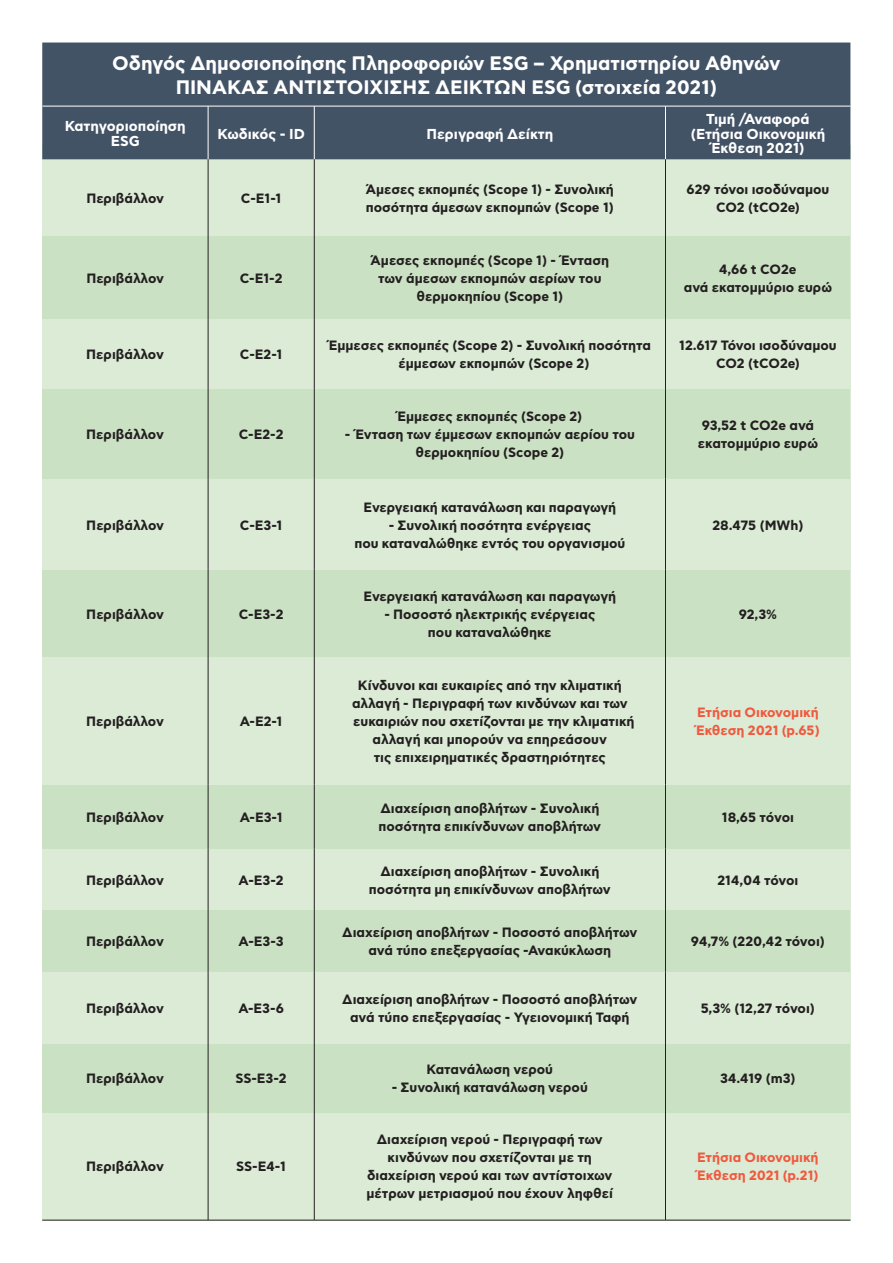
<style>
.page{position:relative;width:893px;height:1263px;background:#fff}
.page>*{position:absolute;margin:0;border:0;box-sizing:border-box;transform-origin:0 0}
.t1{font:700 19.5px/24px "CF Asty Std";color:#fff;text-align:center}
.t2{font:700 14.4px/14.4px "CF Asty Std";color:#fff;text-align:center}
.t3{font:700 13.5px/18px "CF Asty Std";color:#231f20;text-align:center}
.t4{font:700 13.5px/18px "CF Asty Std";color:#f0593e}
</style>
<div class="page">
<div style="left:42px;top:145px;width:808px;height:1075px;background:#dbebd6"></div>
<div style="left:43px;top:236px;width:807px;height:83px;background:#cbe1c4"></div>
<div style="left:43px;top:389px;width:807px;height:89px;background:#cbe1c4"></div>
<div style="left:43px;top:570px;width:807px;height:87px;background:#cbe1c4"></div>
<div style="left:43px;top:785px;width:807px;height:63px;background:#cbe1c4"></div>
<div style="left:43px;top:910px;width:807px;height:62px;background:#cbe1c4"></div>
<div style="left:43px;top:1044px;width:807px;height:68px;background:#cbe1c4"></div>
<div style="left:42px;top:43px;width:808px;height:116px;background:#435366"></div>
<hr style="left:208px;top:106px;width:1px;height:53px;background:#fff">
<hr style="left:314px;top:106px;width:1px;height:53px;background:#fff">
<hr style="left:665px;top:106px;width:1px;height:53px;background:#fff">
<hr style="left:208px;top:159px;width:1px;height:77px;background:#231f20">
<hr style="left:314px;top:159px;width:1px;height:77px;background:#231f20">
<hr style="left:665px;top:159px;width:1px;height:77px;background:#231f20">
<hr style="left:208px;top:236px;width:1px;height:83px;background:#231f20">
<hr style="left:314px;top:236px;width:1px;height:83px;background:#231f20">
<hr style="left:665px;top:236px;width:1px;height:83px;background:#231f20">
<hr style="left:208px;top:319px;width:1px;height:70px;background:#231f20">
<hr style="left:314px;top:319px;width:1px;height:70px;background:#231f20">
<hr style="left:665px;top:319px;width:1px;height:70px;background:#231f20">
<hr style="left:208px;top:389px;width:1px;height:89px;background:#231f20">
<hr style="left:314px;top:389px;width:1px;height:89px;background:#231f20">
<hr style="left:665px;top:389px;width:1px;height:89px;background:#231f20">
<hr style="left:208px;top:478px;width:1px;height:92px;background:#231f20">
<hr style="left:314px;top:478px;width:1px;height:92px;background:#231f20">
<hr style="left:665px;top:478px;width:1px;height:92px;background:#231f20">
<hr style="left:208px;top:570px;width:1px;height:87px;background:#231f20">
<hr style="left:314px;top:570px;width:1px;height:87px;background:#231f20">
<hr style="left:665px;top:570px;width:1px;height:87px;background:#231f20">
<hr style="left:208px;top:657px;width:1px;height:127px;background:#231f20">
<hr style="left:314px;top:657px;width:1px;height:127px;background:#231f20">
<hr style="left:665px;top:657px;width:1px;height:127px;background:#231f20">
<hr style="left:208px;top:784px;width:1px;height:64px;background:#231f20">
<hr style="left:314px;top:784px;width:1px;height:64px;background:#231f20">
<hr style="left:665px;top:784px;width:1px;height:64px;background:#231f20">
<hr style="left:208px;top:848px;width:1px;height:62px;background:#231f20">
<hr style="left:314px;top:848px;width:1px;height:62px;background:#231f20">
<hr style="left:665px;top:848px;width:1px;height:62px;background:#231f20">
<hr style="left:208px;top:910px;width:1px;height:62px;background:#231f20">
<hr style="left:314px;top:910px;width:1px;height:62px;background:#231f20">
<hr style="left:665px;top:910px;width:1px;height:62px;background:#231f20">
<hr style="left:208px;top:972px;width:1px;height:72px;background:#231f20">
<hr style="left:314px;top:972px;width:1px;height:72px;background:#231f20">
<hr style="left:665px;top:972px;width:1px;height:72px;background:#231f20">
<hr style="left:208px;top:1044px;width:1px;height:68px;background:#231f20">
<hr style="left:314px;top:1044px;width:1px;height:68px;background:#231f20">
<hr style="left:665px;top:1044px;width:1px;height:68px;background:#231f20">
<hr style="left:208px;top:1112px;width:1px;height:108px;background:#231f20">
<hr style="left:314px;top:1112px;width:1px;height:108px;background:#231f20">
<hr style="left:665px;top:1112px;width:1px;height:108px;background:#231f20">
<hr style="left:42px;top:1220px;width:166px;height:1px;background:#231f20">
<hr style="left:208px;top:1220px;width:106px;height:1px;background:#231f20">
<hr style="left:314px;top:1220px;width:351px;height:1px;background:#231f20">
<hr style="left:665px;top:1220px;width:185px;height:1px;background:#231f20">
<hr style="left:43px;top:106px;width:807px;height:1px;background:#fff">
<h1 class="t1" style="left:112px;top:53px;width:670px">Οδηγός Δημοσιοποίησης Πληροφοριών ESG – Χρηματιστηρίου Αθηνών<br>ΠΙΝΑΚΑΣ ΑΝΤΙΣΤΟΙΧΙΣΗΣ ΔΕΙΚΤΩΝ ESG (στοιχεία 2021)</h1>
<p class="t2" style="left:65px;top:120px;width:122px">Κατηγοριοποίηση<br>ESG</p>
<p class="t2" style="left:217px;top:127px;width:89px">Κωδικός - ID</p>
<p class="t2" style="left:426px;top:127px;width:128px">Περιγραφή Δείκτη</p>
<p class="t2" style="left:691px;top:113px;width:136px">Τιμή /Αναφορά (Ετήσια Οικονομική<br>Έκθεση 2021)</p>
<p class="t3" style="left:86px;top:190px;width:79px">Περιβάλλον</p>
<p class="t3" style="left:241px;top:190px;width:42px">C-E1-1</p>
<p class="t3" style="left:366px;top:181px;width:250px;text-align:left">Άμεσες εκπομπές (Scope 1) - Συνολική ποσότητα άμεσων εκπομπών (Scope 1)</p>
<p class="t3" style="left:686px;top:181px;width:144px">629 τόνοι ισοδύναμου<br>CO2 (tCO2e)</p>
<p class="t3" style="left:86px;top:270px;width:79px">Περιβάλλον</p>
<p class="t3" style="left:240px;top:270px;width:44px">C-E1-2</p>
<p class="t3" style="left:371px;top:252px;width:240px">Άμεσες εκπομπές (Scope 1) - Ένταση των άμεσων εκπομπών αερίων του θερμοκηπίου (Scope 1)</p>
<p class="t3" style="left:684px;top:261px;width:150px">4,66 t CO2e<br>ανά εκατομμύριο ευρώ</p>
<p class="t3" style="left:86px;top:346px;width:79px">Περιβάλλον</p>
<p class="t3" style="left:240px;top:346px;width:44px">C-E2-1</p>
<p class="t3" style="left:329px;top:337px;width:324px">Έμμεσες εκπομπές (Scope 2) - Συνολική ποσότητα έμμεσων εκπομπών (Scope 2)</p>
<p class="t3" style="left:679px;top:337px;width:159px">12.617 Τόνοι ισοδύναμου<br>CO2 (tCO2e)</p>
<p class="t3" style="left:86px;top:426px;width:79px">Περιβάλλον</p>
<p class="t3" style="left:239px;top:426px;width:46px">C-E2-2</p>
<p class="t3" style="left:86px;top:517px;width:79px">Περιβάλλον</p>
<p class="t3" style="left:240px;top:517px;width:44px">C-E3-1</p>
<p class="t3" style="left:86px;top:606px;width:79px">Περιβάλλον</p>
<p class="t3" style="left:239px;top:606px;width:46px">C-E3-2</p>
<p class="t3" style="left:86px;top:713px;width:79px">Περιβάλλον</p>
<p class="t3" style="left:240px;top:713px;width:44px">A-E2-1</p>
<p class="t3" style="left:397px;top:408px;width:186px">Έμμεσες εκπομπές (Scope 2)</p>
<p class="t3" style="left:345px;top:426px;width:292px">- Ένταση των έμμεσων εκπομπών αερίου του θερμοκηπίου (Scope 2)</p>
<p class="t3" style="left:698px;top:417px;width:122px;text-align:left">93,52 t CO2e ανά εκατομμύριο ευρώ</p>
<p class="t3" style="left:363px;top:499px;width:254px">Ενεργειακή κατανάλωση και παραγωγή</p>
<p class="t3" style="left:354px;top:517px;width:272px">- Συνολική ποσότητα ενέργειας<br>που καταναλώθηκε εντός του οργανισμού</p>
<p class="t3" style="left:712px;top:517px;width:93px">28.475 (MWh)</p>
<p class="t3" style="left:363px;top:588px;width:254px">Ενεργειακή κατανάλωση και παραγωγή</p>
<p class="t3" style="left:384px;top:606px;width:212px">- Ποσοστό ηλεκτρικής ενέργειας που καταναλώθηκε</p>
<p class="t3" style="left:739px;top:606px;width:40px">92,3%</p>
<p class="t3" style="left:352px;top:677px;width:284px">Κίνδυνοι και ευκαιρίες από την κλιματική αλλαγή - Περιγραφή των κινδύνων και των ευκαιριών που σχετίζονται με την κλιματική αλλαγή και μπορούν να επηρεάσουν<br>τις επιχειρηματικές δραστηριότητες</p>
<p class="t4" style="left:696px;top:704px;width:125px">Ετήσια Οικονομική<br>Έκθεση 2021 (p.65)</p>
<p class="t3" style="left:86px;top:809px;width:79px">Περιβάλλον</p>
<p class="t3" style="left:240px;top:809px;width:44px">A-E3-1</p>
<p class="t3" style="left:378px;top:800px;width:224px;text-align:left">Διαχείριση αποβλήτων - Συνολική ποσότητα επικίνδυνων αποβλήτων</p>
<p class="t3" style="left:722px;top:809px;width:74px">18,65 τόνοι</p>
<p class="t3" style="left:86px;top:872px;width:79px">Περιβάλλον</p>
<p class="t3" style="left:239px;top:872px;width:47px">A-E3-2</p>
<p class="t3" style="left:369px;top:863px;width:244px">Διαχείριση αποβλήτων - Συνολική ποσότητα μη επικίνδυνων αποβλήτων</p>
<p class="t3" style="left:717px;top:872px;width:83px">214,04 τόνοι</p>
<p class="t3" style="left:86px;top:933px;width:79px">Περιβάλλον</p>
<p class="t3" style="left:239px;top:933px;width:46px">A-E3-3</p>
<p class="t3" style="left:342px;top:924px;width:297px">Διαχείριση αποβλήτων - Ποσοστό αποβλήτων ανά τύπο επεξεργασίας -Ανακύκλωση</p>
<p class="t3" style="left:691px;top:933px;width:135px">94,7% (220,42 τόνοι)</p>
<p class="t3" style="left:86px;top:1000px;width:79px">Περιβάλλον</p>
<p class="t3" style="left:238px;top:1000px;width:47px">A-E3-6</p>
<p class="t3" style="left:342px;top:991px;width:297px">Διαχείριση αποβλήτων - Ποσοστό αποβλήτων ανά τύπο επεξεργασίας - Υγειονομική Ταφή</p>
<p class="t3" style="left:701px;top:1000px;width:116px">5,3% (12,27 τόνοι)</p>
<p class="t3" style="left:86px;top:1070px;width:79px">Περιβάλλον</p>
<p class="t3" style="left:235px;top:1070px;width:53px">SS-E3-2</p>
<p class="t3" style="left:86px;top:1158px;width:79px">Περιβάλλον</p>
<p class="t3" style="left:236px;top:1158px;width:51px">SS-E4-1</p>
<p class="t3" style="left:427px;top:1061px;width:128px">Κατανάλωση νερού</p>
<p class="t3" style="left:392px;top:1079px;width:198px">- Συνολική κατανάλωση νερού</p>
<p class="t3" style="left:366px;top:1131px;width:248px">Διαχείριση νερού - Περιγραφή των κινδύνων που σχετίζονται με τη διαχείριση νερού και των αντίστοιχων μέτρων μετριασμού που έχουν ληφθεί</p>
<p class="t3" style="left:720px;top:1070px;width:77px">34.419 (m3)</p>
<p class="t4" style="left:697px;top:1149px;width:123px">Ετήσια Οικονομική<br>Έκθεση 2021 (p.21)</p>
</div>
